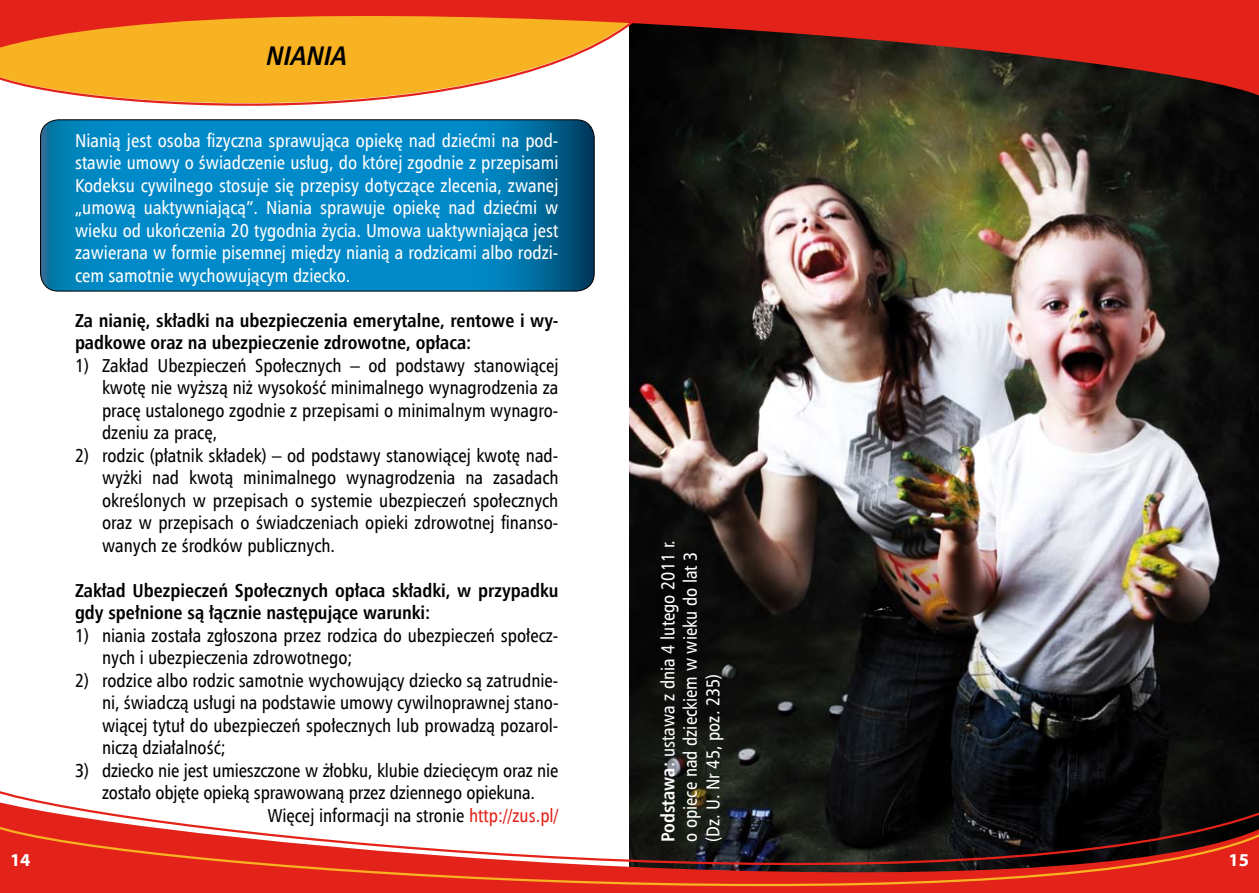
<style>
.page{position:relative;width:1259px;height:893px;background:#fff}
.page>*{position:absolute;margin:0;border:0;box-sizing:border-box;transform-origin:0 0}
.t1{font:italic 700 27px "Humnst 777 Cn EU";color:#000}
.t2{font:18.75px/22.5px "Humnst 777 Cn EU";color:#000;text-align:justify}
.t3{font:18.75px/22.5px "Humnst 777 Cn EU";color:#fff}
.t4{font:700 18.75px/22.5px "Humnst 777 Cn EU";color:#000}
.t5{font:18px "Myriad Bd Web";color:#fff}
.s1{color:#e32219}
.s2{font-weight:700}
</style>
<div class="page">
<img style="left:630px;top:101px;width:629px;height:686px">
<svg style="left:0;top:787px;width:1259px;height:35px"></svg>
<svg style="left:0;top:822px;width:1259px;height:71px;background:#ab4137"></svg>
<svg style="left:40px;top:101px;width:608px;height:36px"></svg>
<svg style="left:0;top:0;width:1259px;height:101px;background:#b95d29"></svg>
<svg style="left:41px;top:120px;width:553px;height:171px;background:#0182bd"></svg>
<div style="left:40px;top:120px;width:554px;height:171px;border:1px solid #000;border-radius:18px"></div>
<h1 class="t1" style="left:265px;top:39px;width:89px">NIANIA</h1>
<p class="t3" style="left:75px;top:129px;width:485px;text-align:justify">Nianią jest osoba fizyczna sprawująca opiekę nad dziećmi na pod&shy;stawie umowy o świadczenie usług, do której zgodnie z przepisami Kodeksu cywilnego stosuje się przepisy dotyczące zlecenia, zwanej „umową uaktywniającą”. Niania sprawuje opiekę nad dziećmi w wieku od ukończenia 20 tygodnia życia. Umowa uaktywniająca jest zawierana w formie pisemnej między nianią a rodzicami albo rodzi&shy;cem samotnie wychowującym dziecko.</p>
<p class="t4" style="left:75px;top:309px;width:485px">Za nianię, składki na ubezpieczenia emerytalne, rentowe i wy&shy;padkowe oraz na ubezpieczenie zdrowotne, opłaca:</p>
<p class="t2" style="left:102px;top:354px;width:458px;text-indent:-27px">1) Zakład Ubezpieczeń Społecznych – od podstawy stanowiącej kwotę nie wyższą niż wysokość minimalnego wynagrodzenia za pracę ustalonego zgodnie z przepisami o minimalnym wynagro&shy;dzeniu za pracę,</p>
<p class="t2" style="left:102px;top:444px;width:458px;text-indent:-27px">2) rodzic (płatnik składek) – od podstawy stanowiącej kwotę nad&shy;wyżki nad kwotą minimalnego wynagrodzenia na zasadach określonych w przepisach o systemie ubezpieczeń społecznych oraz w przepisach o świadczeniach opieki zdrowotnej finanso&shy;wanych ze środków publicznych.</p>
<p class="t4" style="left:75px;top:579px;width:485px">Zakład Ubezpieczeń Społecznych opłaca składki, w przypadku gdy spełnione są łącznie następujące warunki:</p>
<p class="t2" style="left:102px;top:624px;width:458px;text-indent:-27px">1) niania została zgłoszona przez rodzica do ubezpieczeń społecz&shy;nych i ubezpieczenia zdrowotnego;</p>
<p class="t2" style="left:102px;top:669px;width:458px;text-indent:-27px">2) rodzice albo rodzic samotnie wychowujący dziecko są zatrudnie&shy;ni, świadczą usługi na podstawie umowy cywilnoprawnej stano&shy;wiącej tytuł do ubezpieczeń społecznych lub prowadzą pozarol&shy;niczą działalność;</p>
<p class="t2" style="left:75px;top:759px;width:485px">3) dziecko nie jest umieszczone w żłobku, klubie dziecięcym oraz nie</p>
<p class="t2" style="left:102px;top:781px;width:434px">zostało objęte opieką sprawowaną przez dziennego opiekuna.</p>
<p class="t2" style="left:267px;top:804px;width:293px">Więcej informacji na stronie <span class="s1">http://zus.pl/</span></p>
<p class="t3" style="left:656px;top:842px;width:304px;rotate:-90deg"><span class="s2">Podstawa:</span> ustawa z dnia 4 lutego 2011 r. o opiece nad dzieckiem w wieku do lat 3 (Dz. U. Nr 45, poz. 235)</p>
<p class="t5" style="left:10px;top:850px;width:22px">14</p>
<p class="t5" style="left:1228px;top:850px;width:22px">15</p>
</div>
